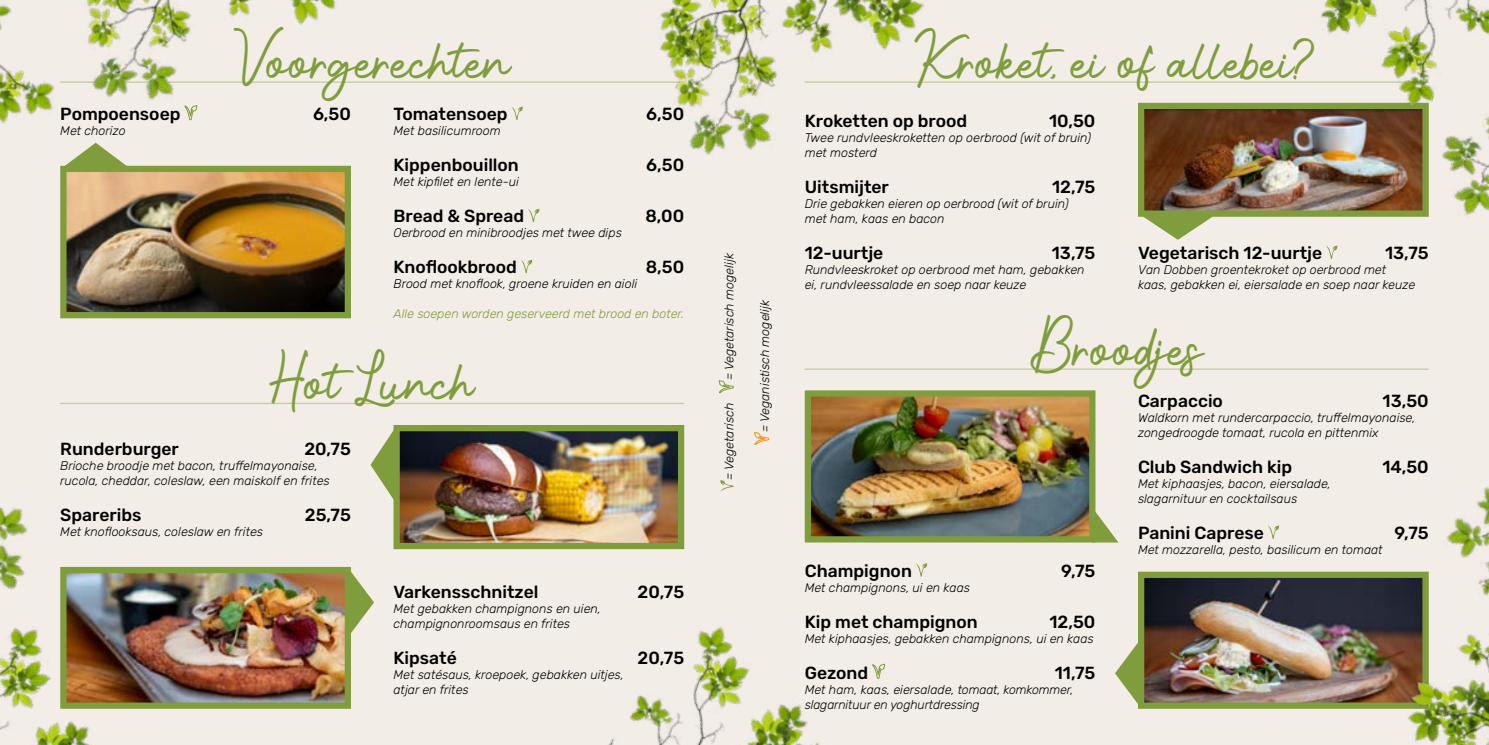
<style>
.page{position:relative;width:1489px;height:745px;background:#fff}
.page>*{position:absolute;margin:0;border:0;box-sizing:border-box;transform-origin:0 0}
.t1{font:35px "Photoshoot";letter-spacing:-.01em;color:#809d3e}
.t2{font:300 17.5px "Rubik";color:#000}
.t3{font:italic 300 12.5px/15px "Rubik";color:#000}
.t4{font:italic 300 12.5px "Rubik";color:#809d3e}
</style>
<div class="page">
<div style="left:0;top:0;width:1488px;height:744px;background:#f2ede7"></div>
<hr style="left:60px;top:81px;width:624px;height:2px;background:#c3cb9d">
<hr style="left:804px;top:81px;width:624px;height:2px;background:#c3cb9d">
<svg style="left:1138px;top:102px;width:5px;height:115px"></svg>
<hr style="left:804px;top:368px;width:624px;height:1px;background:#c3cb9d">
<img style="left:1115px;top:571px;width:128px;height:138px">
<img style="left:995px;top:390px;width:103px;height:153px">
<svg style="left:1091px;top:506px;width:27px;height:36px"></svg>
<img style="left:1143px;top:0;width:345px;height:240px">
<img style="left:1243px;top:216px;width:245px;height:528px">
<img style="left:413px;top:0;width:565px;height:274px">
<img style="left:340px;top:368px;width:655px;height:376px">
<img style="left:0;top:0;width:397px;height:413px">
<img style="left:0;top:335px;width:340px;height:409px">
<h2 class="t2" style="left:60px;top:101px;width:122px">Pompoensoep</h2>
<p class="t3" style="left:60px;top:124px;width:67px">Met chorizo</p>
<h1 class="t1" style="left:234px;top:44px;width:278px">Voorgerechten</h1>
<h2 class="t2" style="left:393px;top:101px;width:116px">Tomatensoep</h2>
<p class="t3" style="left:393px;top:124px;width:109px">Met basilicumroom</p>
<h2 class="t2" style="left:393px;top:152px;width:127px">Kippenbouillon</h2>
<p class="t3" style="left:393px;top:175px;width:127px">Met kipfilet en lente-ui</p>
<h2 class="t2" style="left:393px;top:203px;width:132px">Bread &amp; Spread</h2>
<p class="t3" style="left:393px;top:226px;width:230px">Oerbrood en minibroodjes met twee dips</p>
<h2 class="t2" style="left:393px;top:254px;width:125px">Knoflookbrood</h2>
<p class="t3" style="left:393px;top:277px;width:245px">Brood met knoflook, groene kruiden en aioli</p>
<p class="t4" style="left:393px;top:305px;width:292px">Alle soepen worden geserveerd met brood en boter.</p>
<h2 class="t2" style="left:313px;top:101px;width:39px">6,50</h2>
<h2 class="t2" style="left:646px;top:101px;width:39px">6,50</h2>
<h2 class="t2" style="left:646px;top:152px;width:39px">6,50</h2>
<h2 class="t2" style="left:645px;top:203px;width:40px">8,00</h2>
<h2 class="t2" style="left:646px;top:254px;width:40px">8,50</h2>
<h1 class="t1" style="left:269px;top:365px;width:207px">HotLunch</h1>
<h2 class="t2" style="left:304px;top:436px;width:48px">20,75</h2>
<h2 class="t2" style="left:60px;top:436px;width:120px">Runderburger</h2>
<p class="t3" style="left:60px;top:458px;width:271px">Brioche broodje met bacon, truffelmayonaise, rucola, cheddar, coleslaw, een maiskolf en frites</p>
<h2 class="t2" style="left:60px;top:502px;width:83px">Spareribs</h2>
<p class="t3" style="left:60px;top:524px;width:204px">Met knoflooksaus, coleslaw en frites</p>
<h2 class="t2" style="left:305px;top:502px;width:48px">25,75</h2>
<h2 class="t2" style="left:393px;top:579px;width:146px">Varkensschnitzel</h2>
<p class="t3" style="left:393px;top:601px;width:209px">Met gebakken champignons en uien, champignonroomsaus en frites</p>
<h2 class="t2" style="left:393px;top:645px;width:65px">Kipsaté</h2>
<p class="t3" style="left:393px;top:667px;width:232px">Met satésaus, kroepoek, gebakken uitjes, atjar en frites</p>
<h2 class="t2" style="left:637px;top:579px;width:48px">20,75</h2>
<h2 class="t2" style="left:637px;top:645px;width:48px">20,75</h2>
<p class="t3" style="left:722px;top:380px;width:129px;rotate:-90deg">= Vegetarisch mogelijk</p>
<p class="t3" style="left:722px;top:480px;width:79px;rotate:-90deg">= Vegetarisch</p>
<p class="t3" style="left:757px;top:432px;width:134px;rotate:-90deg">= Veganistisch mogelijk</p>
<h1 class="t1" style="left:917px;top:44px;width:400px">Kroket, ei of allebei?</h1>
<h2 class="t2" style="left:804px;top:108px;width:164px">Kroketten op brood</h2>
<p class="t3" style="left:804px;top:130px;width:288px">Twee rundvleeskroketten op oerbrood (wit of bruin) met mosterd</p>
<h2 class="t2" style="left:804px;top:174px;width:86px">Uitsmijter</h2>
<p class="t3" style="left:804px;top:196px;width:265px">Drie gebakken eieren op oerbrood (wit of bruin) met ham, kaas en bacon</p>
<h2 class="t2" style="left:804px;top:240px;width:80px">12-uurtje</h2>
<p class="t3" style="left:804px;top:262px;width:281px">Rundvleeskroket op oerbrood met ham, gebakken ei, rundvleessalade en soep naar keuze</p>
<h2 class="t2" style="left:1049px;top:108px;width:48px">10,50</h2>
<h2 class="t2" style="left:1051px;top:174px;width:45px">12,75</h2>
<h2 class="t2" style="left:1051px;top:240px;width:45px">13,75</h2>
<h2 class="t2" style="left:1137px;top:240px;width:186px">Vegetarisch 12-uurtje</h2>
<p class="t3" style="left:1137px;top:262px;width:279px">Van Dobben groentekroket op oerbrood met kaas, gebakken ei, eiersalade en soep naar keuze</p>
<h2 class="t2" style="left:1384px;top:240px;width:45px">13,75</h2>
<h1 class="t1" style="left:1030px;top:331px;width:174px">Broodjes</h1>
<h2 class="t2" style="left:1137px;top:388px;width:86px">Carpaccio</h2>
<p class="t3" style="left:1137px;top:410px;width:279px">Waldkorn met rundercarpaccio, truffelmayonaise, zongedroogde tomaat, rucola en pittenmix</p>
<h2 class="t2" style="left:1137px;top:454px;width:156px">Club Sandwich kip</h2>
<p class="t3" style="left:1137px;top:476px;width:194px">Met kiphaasjes, bacon, eiersalade, slagarnituur en cocktailsaus</p>
<h2 class="t2" style="left:1137px;top:520px;width:127px">Panini Caprese</h2>
<p class="t3" style="left:1137px;top:542px;width:246px">Met mozzarella, pesto, basilicum en tomaat</p>
<h2 class="t2" style="left:1382px;top:388px;width:48px">13,50</h2>
<h2 class="t2" style="left:1382px;top:454px;width:48px">14,50</h2>
<h2 class="t2" style="left:1394px;top:520px;width:36px">9,75</h2>
<h2 class="t2" style="left:804px;top:557px;width:109px">Champignon</h2>
<p class="t3" style="left:804px;top:580px;width:167px">Met champignons, ui en kaas</p>
<h2 class="t2" style="left:804px;top:608px;width:174px">Kip met champignon</h2>
<p class="t3" style="left:804px;top:631px;width:290px">Met kiphaasjes, gebakken champignons, ui en kaas</p>
<h2 class="t2" style="left:804px;top:659px;width:65px">Gezond</h2>
<p class="t3" style="left:804px;top:682px;width:270px">Met ham, kaas, eiersalade, tomaat, komkommer, slagarnituur en yoghurtdressing</p>
<h2 class="t2" style="left:1061px;top:557px;width:36px">9,75</h2>
<h2 class="t2" style="left:1049px;top:608px;width:47px">12,50</h2>
<h2 class="t2" style="left:1054px;top:659px;width:42px">11,75</h2>
</div>
